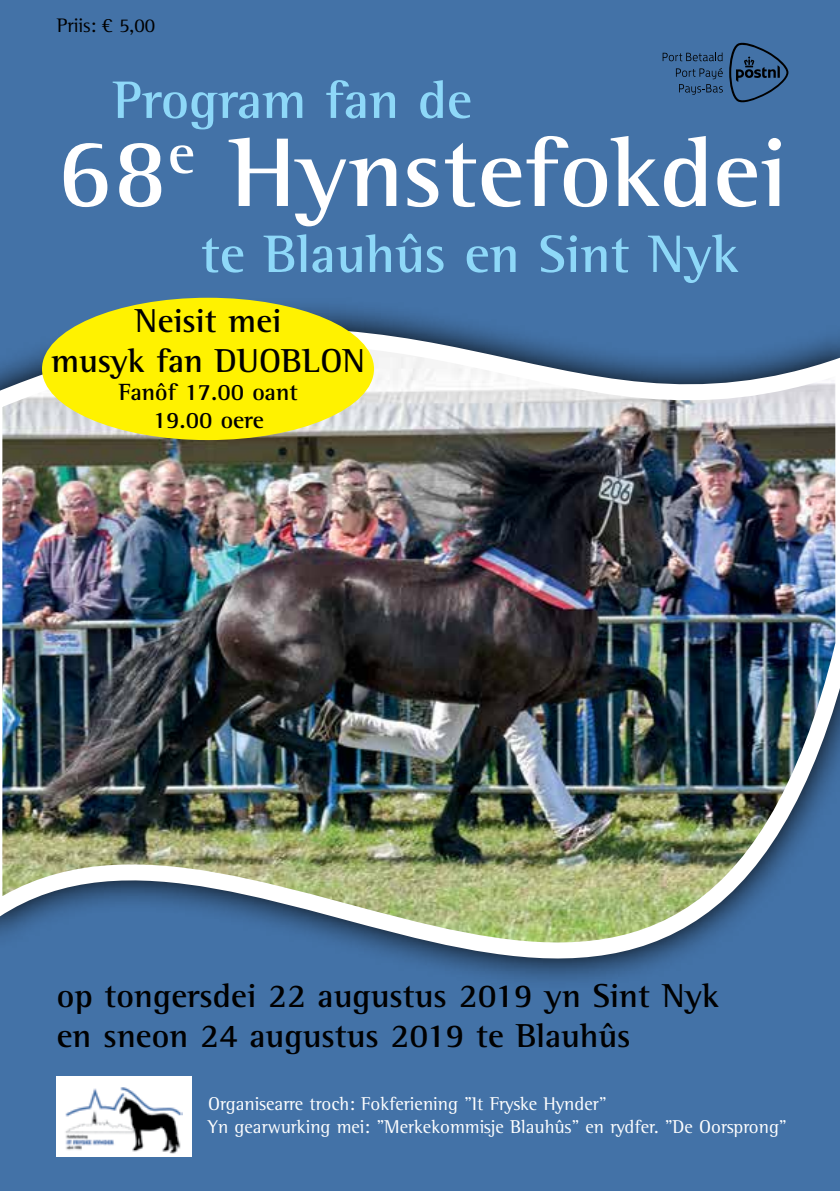
<style>
.page{position:relative;width:840px;height:1191px;background:#fff}
.page>*{position:absolute;margin:0;border:0;box-sizing:border-box;transform-origin:0 0}
.t1{font:700 100px "Rotis Semi Serif Std";color:#fff}
.t2{font:700 54px "Rotis Semi Serif Std";color:#8ed8f8}
.t3{font:700 34px/40px "Rotis Semi Serif Std";color:#000}
.t4{font:700 24px/28px "Rotis Semi Serif Std";color:#000;text-align:center}
.t5{font:20px "Rotis Semi Serif Std";color:#000}
.t6{font:19px/22.8px "Rotis Semi Serif Std";color:#fff}
</style>
<div class="page">
<div style="left:0;top:0;width:839px;height:1191px;background:#4372a7"></div>
<img style="left:0;top:297px;width:839px;height:860px">
<div style="left:57px;top:1076px;width:135px;height:81px;background:#fff"></div>
<img style="left:65px;top:1087px;width:117px;height:67px">
<svg style="left:729px;top:42px;width:59px;height:61px"></svg>
<svg style="left:662px;top:53px;width:60px;height:8px"></svg>
<svg style="left:675px;top:68px;width:47px;height:27px"></svg>
<div style="left:42px;top:298px;width:332px;height:142px;background:#fff200;border-radius:50%"></div>
<p class="t5" style="left:57px;top:14px;width:100px">Priis: € 5,00</p>
<h2 class="t2" style="left:113px;top:67px;width:360px">Program fan de</h2>
<h1 class="t1" style="left:57px;top:112px;width:732px">68<sup>e</sup> Hynstefokdei</h1>
<h2 class="t2" style="left:201px;top:221px;width:539px">te Blauhûs en Sint Nyk</h2>
<h3 class="t3" style="left:51px;top:301px;width:315px;text-align:center">Neisit mei<br>musyk fan DUOBLON</h3>
<p class="t4" style="left:119px;top:378px;width:180px">Fanôf 17.00 oant<br>19.00 oere</p>
<h3 class="t3" style="left:57px;top:975px;width:663px">op tongersdei 22 augustus 2019 yn Sint Nyk en sneon 24 augustus 2019 te Blauhûs</h3>
<p class="t6" style="left:208px;top:1092px;width:579px">Organisearre troch: Fokferiening ”It Fryske Hynder”<br>Yn gearwurking mei: ”Merkekommisje Blauhûs” en rydfer. ”De Oorsprong”</p>
</div>
